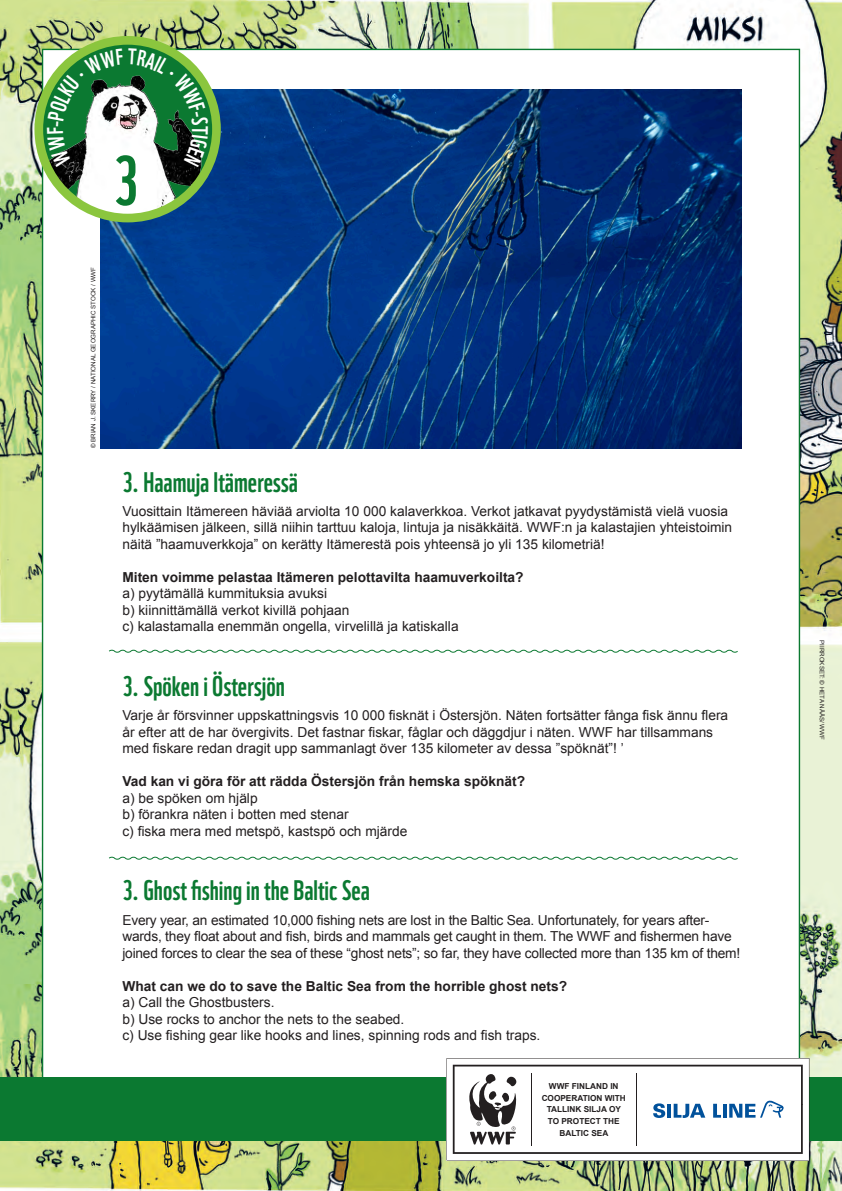
<style>
.page{position:relative;width:842px;height:1191px;background:#fff}
.page>*{position:absolute;margin:0;border:0;box-sizing:border-box;transform-origin:0 0}
.t1{font:67.7px "WWF";color:#0b7931}
.OTS{font:27.5px "WWF";color:#0b7931}
.LEIPIS_ENG{font:13.8px/16.5px "Arial";letter-spacing:-.015em;color:#231f20}
.Leipis{font:13.8px/16.5px "Arial";color:#231f20}
.LEIPIS_SE{font:13.8px/16.5px "Arial";color:#231f20}
.Leipis-2{font:700 13.8px "Arial";color:#231f20}
.LEIPIS_ENG-2{font:700 13.8px "Arial";color:#231f20}
.LEIPIS_SE-2{font:700 13.8px "Arial";color:#231f20}
.t2{font:700 8.2px/11.7px "Arial";color:#231f20;text-align:center}
.t3{font:6.2px "Arial";color:#231f20}
</style>
<div class="page">
<img style="left:0;top:0;width:842px;height:1191px">
<div style="left:42px;top:49px;width:758px;height:1091px;background:#fff;border:1px solid #0b7931"></div>
<img style="left:100px;top:89px;width:642px;height:359px">
<svg style="left:109px;top:649px;width:629px;height:4px"></svg>
<svg style="left:109px;top:856px;width:629px;height:4px"></svg>
<img style="left:39px;top:75px;width:164px;height:143px">
<div style="left:34px;top:36px;width:187px;height:186px;border:9px solid #8bc63e;border-radius:50%"></div>
<div style="left:0;top:1077px;width:842px;height:64px;background:#0b7931"></div>
<svg style="left:447px;top:1058px;width:362px;height:102px"></svg>
<svg style="left:47px;top:49px;width:161px;height:119px"></svg>
<p class="t1" style="left:113px;top:128px;width:27px">3</p>
<p class="t3" style="left:89px;top:448px;width:183px;rotate:-90deg">© BRIAN J. SKERRY / NATIONAL GEOGRAPHIC STOCK / WWF</p>
<p class="OTS" style="left:122px;top:460px;width:177px">3. Haamuja Itämeressä</p>
<p class="Leipis" style="left:122px;top:503px;width:611px">Vuosittain Itämereen häviää arviolta 10 000 kalaverkkoa. Verkot jatkavat pyydystämistä vielä vuosia hylkäämisen jälkeen, sillä niihin tarttuu kaloja, lintuja ja nisäkkäitä. WWF:n ja kalastajien yhteistoimin näitä ”haamuverkkoja” on kerätty Itämerestä pois yhteensä jo yli 135 kilometriä!</p>
<p class="Leipis-2" style="left:122px;top:568px;width:403px">Miten voimme pelastaa Itämeren pelottavilta haamuverkoilta?</p>
<p class="Leipis" style="left:122px;top:585px;width:206px">a) pyytämällä kummituksia avuksi</p>
<p class="Leipis" style="left:122px;top:602px;width:228px">b) kiinnittämällä verkot kivillä pohjaan</p>
<p class="Leipis" style="left:122px;top:618px;width:338px">c) kalastamalla enemmän ongella, virvelillä ja katiskalla</p>
<p class="OTS" style="left:122px;top:664px;width:164px">3. Spöken i Östersjön</p>
<p class="LEIPIS_SE" style="left:122px;top:707px;width:607px">Varje år försvinner uppskattningsvis 10 000 fisknät i Östersjön. Näten fortsätter fånga fisk ännu flera år efter att de har övergivits. Det fastnar fiskar, fåglar och däggdjur i näten. WWF har tillsammans med fiskare redan dragit upp sammanlagt över 135 kilometer av dessa ”spöknät”! ’</p>
<p class="LEIPIS_SE-2" style="left:122px;top:772px;width:404px">Vad kan vi göra för att rädda Östersjön från hemska spöknät?</p>
<p class="LEIPIS_SE" style="left:122px;top:790px;width:137px">a) be spöken om hjälp</p>
<p class="LEIPIS_SE" style="left:122px;top:806px;width:228px">b) förankra näten i botten med stenar</p>
<p class="LEIPIS_SE" style="left:122px;top:823px;width:287px">c) fiska mera med metspö, kastspö och mjärde</p>
<p class="OTS" style="left:122px;top:869px;width:249px">3. Ghost fishing in the Baltic Sea</p>
<p class="LEIPIS_ENG" style="left:122px;top:912px;width:619px">Every year, an estimated 10,000 fishing nets are lost in the Baltic Sea. Unfortunately, for years after&shy;wards, they float about and fish, birds and mammals get caught in them. The WWF and fishermen have joined forces to clear the sea of these “ghost nets”; so far, they have collected more than 135 km of them!</p>
<p class="LEIPIS_ENG-2" style="left:122px;top:977px;width:446px">What can we do to save the Baltic Sea from the horrible ghost nets?</p>
<p class="LEIPIS_ENG" style="left:122px;top:994px;width:154px">a) Call the Ghostbusters.</p>
<p class="LEIPIS_ENG" style="left:122px;top:1011px;width:284px">b) Use rocks to anchor the nets to the seabed.</p>
<p class="LEIPIS_ENG" style="left:122px;top:1027px;width:420px">c) Use fishing gear like hooks and lines, spinning rods and fish traps.</p>
<p class="t2" style="left:542px;top:1080px;width:86px">WWF FINLAND IN<br>COOPERATION WITH<br>TALLINK SILJA OY</p>
<p class="t2" style="left:548px;top:1115px;width:73px">TO PROTECT THE<br>BALTIC SEA</p>
<p class="t3" style="left:826px;top:640px;width:101px;rotate:90deg">PIIRROKSET: © HETA NÄÄS/ WWF</p>
</div>
